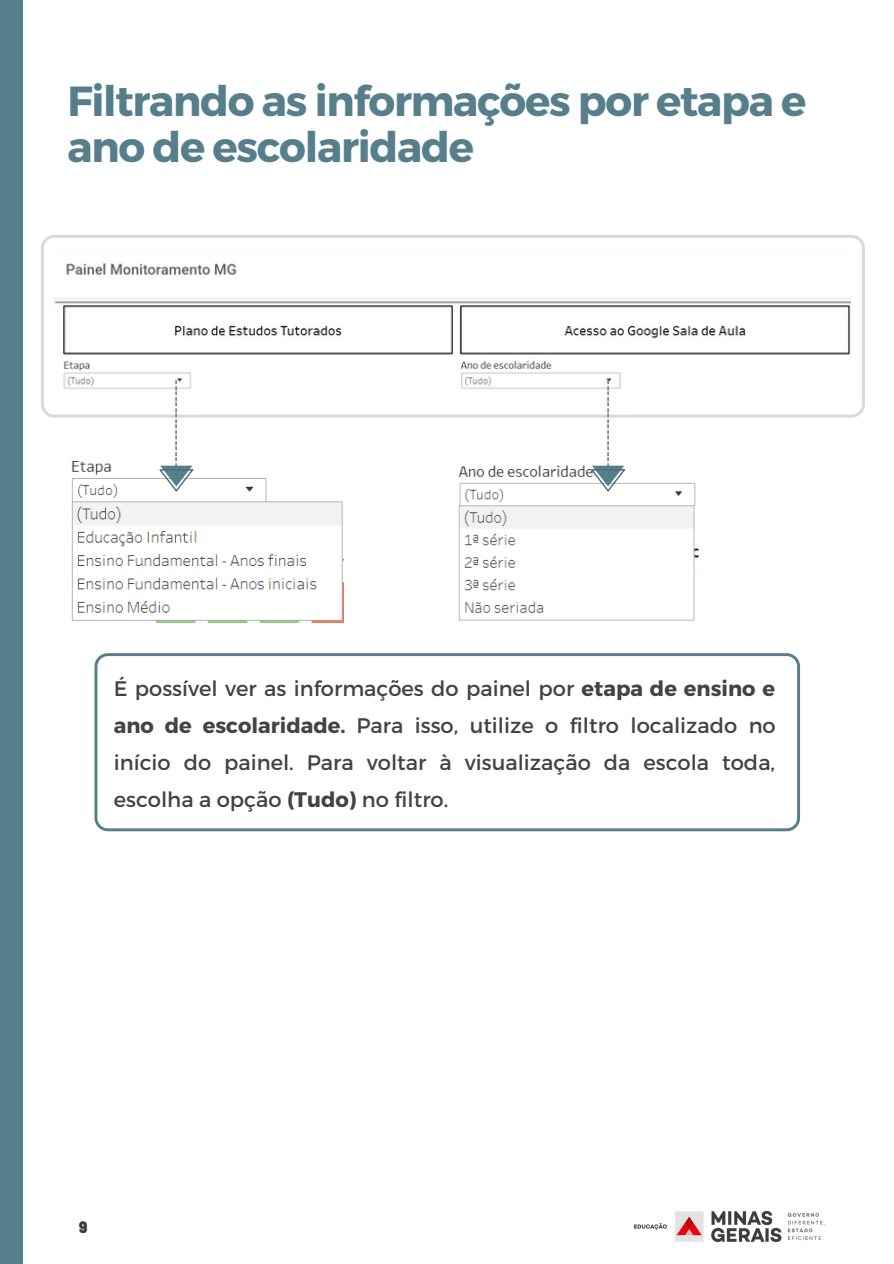
<style>
.page{position:relative;width:894px;height:1264px;background:#fff}
.page>*{position:absolute;margin:0;border:0;box-sizing:border-box;transform-origin:0 0}
.t1{font:700 42px/46.2px "Montserrat";letter-spacing:-.03em;color:#567f8b}
.t2{font:21px/37px "Montserrat";color:#434342;text-align:justify}
.t3{font:900 semi-condensed 16.5px "Barlow";color:#3c3c3b}
.t4{font:700 14.7px "Montserrat";color:#567f8b}
.s1{font-weight:700}
</style>
<div class="page">
<svg style="left:94px;top:653px;width:705px;height:178px"></svg>
<div style="left:0;top:0;width:23px;height:1263px;background:#567f8b"></div>
<svg style="left:41px;top:235px;width:823px;height:182px"></svg>
<img style="left:634px;top:1211px;width:189px;height:30px">
<img style="left:54px;top:254px;width:796px;height:152px">
<img style="left:458px;top:465px;width:240px;height:156px">
<img style="left:71px;top:461px;width:272px;height:161px">
<svg style="left:159px;top:465px;width:34px;height:26px"></svg>
<svg style="left:591px;top:465px;width:33px;height:26px"></svg>
<p class="t1" style="left:67px;top:76px;width:740px">Filtrando as informações por etapa e ano de escolaridade</p>
<p class="t4" style="left:166px;top:478px;width:101px;rotate:-90deg">------------------</p>
<p class="t4" style="left:597px;top:478px;width:101px;rotate:-90deg">------------------</p>
<p class="t2" style="left:114px;top:668px;width:663px">É possível ver as informações do painel por <span class="s1">etapa de ensino e ano de escolaridade.</span> Para isso, utilize o filtro localizado no início do painel. Para voltar à visualização da escola toda, escolha a opção <span class="s1">(Tudo)</span> no filtro.</p>
<p class="t3" style="left:79px;top:1216px;width:10px">9</p>
</div>
